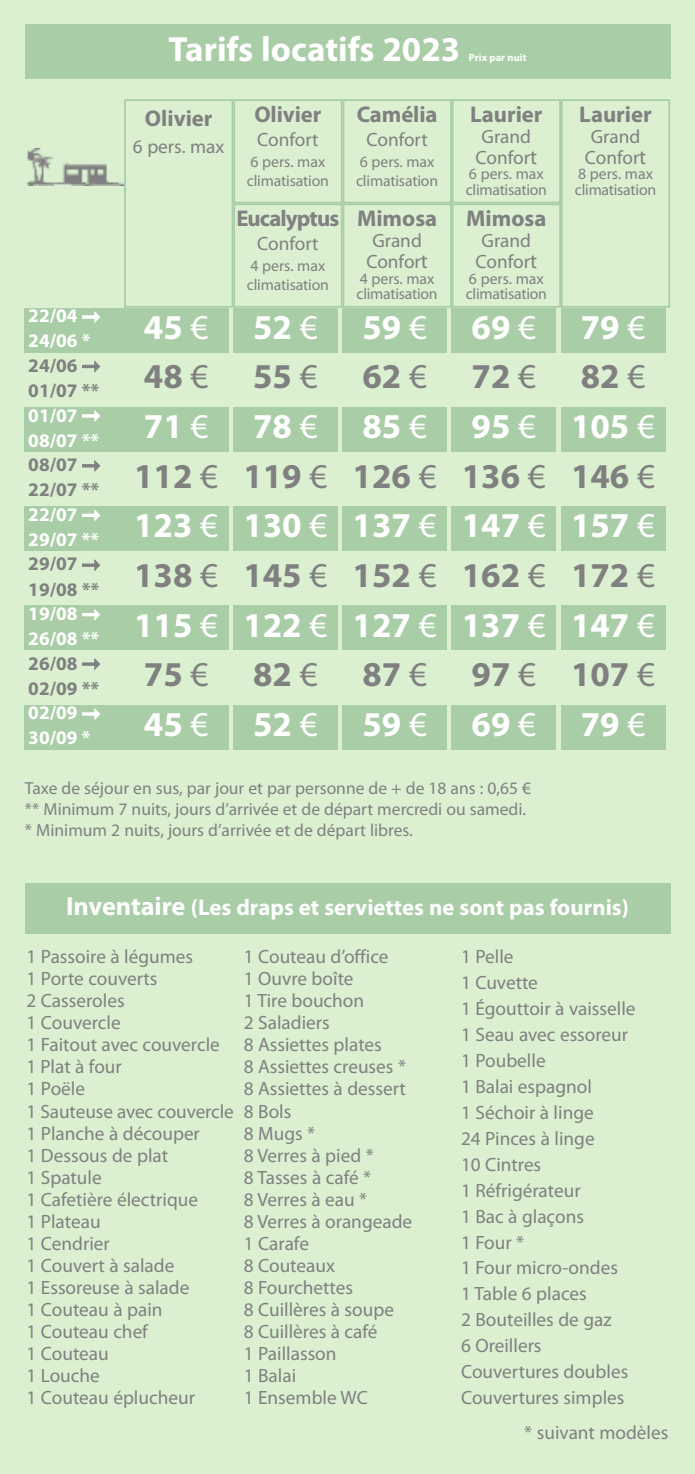
<style>
.page{position:relative;width:695px;height:1474px;background:#fff}
.page>*{position:absolute;margin:0;border:0;box-sizing:border-box;transform-origin:0 0}
.t1{font:700 35px "Myriad Pro";color:#fff}
.t2{font:700 35px "Myriad Pro";color:#808080}
.t3{font:700 22.75px "Myriad Pro";color:#fff}
.t4{font:700 22.75px "Myriad Pro";color:#808080}
.t5{font:700 22.75px "Myriad Pro";letter-spacing:-.04em;color:#808080}
.t6{font:19.25px/22.1px "Myriad Pro";color:#808080;text-align:center}
.t7{font:700 19.25px/25.2px "Myriad Pro";color:#fff}
.t8{font:700 19.25px/25.2px "Myriad Pro";color:#808080}
.t9{font:17.5px/21px "Myriad Pro";color:#808080}
.t10{font:15.75px/15.8px "Myriad Pro";letter-spacing:-.01em;color:#808080}
.t11{font:700 10.5px "Myriad Pro";color:#fff}
.s1{font-size:21px}
.s2{font-weight:400}
.s3{font-size:26.25px}
</style>
<div class="page">
<div style="left:0;top:0;width:694px;height:1473px;background:#daf0d0"></div>
<img style="left:26px;top:149px;width:98px;height:36px">
<div style="left:25px;top:883px;width:645px;height:50px;background:#a9cda6"></div>
<div style="left:25px;top:25px;width:645px;height:54px;background:#a9cda6"></div>
<div style="left:25px;top:308px;width:99px;height:44px;background:#a9cda6"></div>
<div style="left:124px;top:308px;width:104px;height:44px;background:#a9cda6"></div>
<div style="left:233px;top:308px;width:104px;height:44px;background:#a9cda6"></div>
<div style="left:342px;top:308px;width:104px;height:44px;background:#a9cda6"></div>
<div style="left:451px;top:308px;width:105px;height:44px;background:#a9cda6"></div>
<div style="left:561px;top:308px;width:104px;height:44px;background:#a9cda6"></div>
<div style="left:25px;top:407px;width:99px;height:44px;background:#a9cda6"></div>
<div style="left:124px;top:407px;width:104px;height:44px;background:#a9cda6"></div>
<div style="left:233px;top:407px;width:104px;height:44px;background:#a9cda6"></div>
<div style="left:342px;top:407px;width:104px;height:44px;background:#a9cda6"></div>
<div style="left:451px;top:407px;width:105px;height:44px;background:#a9cda6"></div>
<div style="left:561px;top:407px;width:104px;height:44px;background:#a9cda6"></div>
<div style="left:25px;top:506px;width:99px;height:45px;background:#a9cda6"></div>
<div style="left:124px;top:506px;width:104px;height:45px;background:#a9cda6"></div>
<div style="left:233px;top:506px;width:104px;height:45px;background:#a9cda6"></div>
<div style="left:342px;top:506px;width:104px;height:45px;background:#a9cda6"></div>
<div style="left:451px;top:506px;width:105px;height:45px;background:#a9cda6"></div>
<div style="left:561px;top:506px;width:104px;height:45px;background:#a9cda6"></div>
<div style="left:25px;top:605px;width:99px;height:45px;background:#a9cda6"></div>
<div style="left:124px;top:605px;width:104px;height:45px;background:#a9cda6"></div>
<div style="left:233px;top:605px;width:104px;height:45px;background:#a9cda6"></div>
<div style="left:342px;top:605px;width:104px;height:45px;background:#a9cda6"></div>
<div style="left:451px;top:605px;width:105px;height:45px;background:#a9cda6"></div>
<div style="left:561px;top:605px;width:104px;height:45px;background:#a9cda6"></div>
<div style="left:25px;top:704px;width:99px;height:45px;background:#a9cda6"></div>
<div style="left:124px;top:704px;width:104px;height:45px;background:#a9cda6"></div>
<div style="left:233px;top:704px;width:104px;height:45px;background:#a9cda6"></div>
<div style="left:342px;top:704px;width:104px;height:45px;background:#a9cda6"></div>
<div style="left:451px;top:704px;width:105px;height:45px;background:#a9cda6"></div>
<div style="left:561px;top:704px;width:104px;height:45px;background:#a9cda6"></div>
<div style="left:124px;top:99px;width:109px;height:209px;border:2px solid #a9cda6"></div>
<div style="left:342px;top:99px;width:109px;height:104px;border:2px solid #a9cda6"></div>
<div style="left:233px;top:99px;width:109px;height:104px;border:2px solid #a9cda6"></div>
<div style="left:233px;top:203px;width:109px;height:105px;border:2px solid #a9cda6"></div>
<div style="left:451px;top:99px;width:110px;height:104px;border:2px solid #a9cda6"></div>
<div style="left:342px;top:203px;width:109px;height:105px;border:2px solid #a9cda6"></div>
<div style="left:561px;top:99px;width:109px;height:209px;border:2px solid #a9cda6"></div>
<div style="left:451px;top:203px;width:110px;height:105px;border:2px solid #a9cda6"></div>
<h1 class="t1" style="left:168px;top:37px;width:293px">Tarifs locatifs 2023</h1>
<p class="t11" style="left:468px;top:54px;width:59px">Prix par nuit</p>
<p class="t4" style="left:145px;top:109px;width:69px">Olivier</p>
<p class="t6" style="left:133px;top:137px;width:93px">6 pers. max</p>
<p class="t4" style="left:254px;top:105px;width:69px">Olivier</p>
<p class="t6" style="left:257px;top:130px;width:63px">Confort</p>
<p class="t10" style="left:247px;top:153px;width:84px;line-height:18.9px">6 pers. max climatisation</p>
<p class="t5" style="left:236px;top:210px;width:104px">Eucalyptus</p>
<p class="t6" style="left:257px;top:234px;width:63px">Confort</p>
<p class="t10" style="left:247px;top:257px;width:84px;line-height:18.9px">4 pers. max climatisation</p>
<p class="t4" style="left:357px;top:105px;width:82px">Camélia</p>
<p class="t6" style="left:366px;top:130px;width:63px">Confort</p>
<p class="t10" style="left:356px;top:153px;width:84px;line-height:18.9px">6 pers. max climatisation</p>
<p class="t4" style="left:357px;top:210px;width:82px">Mimosa</p>
<p class="t6" style="left:366px;top:231px;width:63px;line-height:21px">Grand<br>Confor<span class="s1">t</span></p>
<p class="t10" style="left:356px;top:272px;width:83px">4 pers. max climatisation</p>
<p class="t4" style="left:470px;top:105px;width:74px">Laurier</p>
<p class="t6" style="left:475px;top:127px;width:63px;line-height:21px">Grand<br>Confor<span class="s1">t</span></p>
<p class="t10" style="left:465px;top:167px;width:83px">6 pers. max climatisation</p>
<p class="t4" style="left:466px;top:210px;width:82px">Mimosa</p>
<p class="t6" style="left:475px;top:231px;width:63px;line-height:21px">Grand<br>Confor<span class="s1">t</span></p>
<p class="t10" style="left:465px;top:272px;width:83px">6 pers. max climatisation</p>
<p class="t4" style="left:579px;top:105px;width:74px">Laurier</p>
<p class="t6" style="left:584px;top:127px;width:63px;line-height:21px">Grand<br>Confor<span class="s1">t</span></p>
<p class="t10" style="left:575px;top:167px;width:83px">8 pers. max climatisation</p>
<p class="t7" style="left:28px;top:305px;width:64px">22/04<br>24/06 *</p>
<h1 class="t1" style="left:144px;top:314px;width:66px">45 <span class="s2">€</span></h1>
<h1 class="t1" style="left:253px;top:314px;width:66px">52 <span class="s2">€</span></h1>
<h1 class="t1" style="left:362px;top:314px;width:66px">59 <span class="s2">€</span></h1>
<h1 class="t1" style="left:471px;top:314px;width:66px">69 <span class="s2">€</span></h1>
<h1 class="t1" style="left:580px;top:314px;width:66px">79 <span class="s2">€</span></h1>
<p class="t8" style="left:28px;top:354px;width:72px">24/06<br>01/07 **</p>
<h1 class="t2" style="left:144px;top:363px;width:66px">48 <span class="s2">€</span></h1>
<h1 class="t2" style="left:253px;top:363px;width:66px">55 <span class="s2">€</span></h1>
<h1 class="t2" style="left:362px;top:363px;width:66px">62 <span class="s2">€</span></h1>
<h1 class="t2" style="left:471px;top:363px;width:66px">72 <span class="s2">€</span></h1>
<h1 class="t2" style="left:580px;top:363px;width:66px">82 <span class="s2">€</span></h1>
<p class="t7" style="left:28px;top:404px;width:72px">01/07<br>08/07 **</p>
<h1 class="t1" style="left:144px;top:413px;width:66px">71 <span class="s2">€</span></h1>
<h1 class="t1" style="left:253px;top:413px;width:66px">78 <span class="s2">€</span></h1>
<h1 class="t1" style="left:362px;top:413px;width:66px">85 <span class="s2">€</span></h1>
<h1 class="t1" style="left:471px;top:413px;width:185px">95 <span class="s2">€</span> 105 <span class="s2">€</span></h1>
<p class="t8" style="left:28px;top:453px;width:51px">08/07</p>
<h1 class="t2" style="left:28px;top:463px;width:628px"><sub>22/07</sub> <sub>**</sub> 112 <span class="s2">€</span> 119 <span class="s2">€</span> 126 <span class="s2">€</span> 136 <span class="s2">€</span> 146 <span class="s2">€</span></h1>
<p class="t7" style="left:28px;top:503px;width:51px">22/07</p>
<h1 class="t1" style="left:28px;top:512px;width:628px"><sub>29/07</sub> <sub>**</sub> 123 <span class="s2">€</span> 130 <span class="s2">€</span> 137 <span class="s2">€</span> 147 <span class="s2">€</span> 157 <span class="s2">€</span></h1>
<p class="t8" style="left:28px;top:553px;width:51px">29/07</p>
<h1 class="t2" style="left:28px;top:562px;width:628px"><sub>19/08</sub> <sub>**</sub> 138 <span class="s2">€</span> 145 <span class="s2">€</span> 152 <span class="s2">€</span> 162 <span class="s2">€</span> 172 <span class="s2">€</span></h1>
<p class="t7" style="left:28px;top:602px;width:51px">19/08</p>
<h1 class="t1" style="left:28px;top:611px;width:628px"><sub>26/08</sub> <sub>**</sub> 115 <span class="s2">€</span> 122 <span class="s2">€</span> 127 <span class="s2">€</span> 137 <span class="s2">€</span> 147 <span class="s2">€</span></h1>
<p class="t8" style="left:28px;top:652px;width:72px">26/08<br>02/09 **</p>
<h1 class="t2" style="left:144px;top:661px;width:66px">75 <span class="s2">€</span></h1>
<h1 class="t2" style="left:253px;top:661px;width:66px">82 <span class="s2">€</span></h1>
<h1 class="t2" style="left:362px;top:661px;width:66px">87 <span class="s2">€</span></h1>
<h1 class="t2" style="left:471px;top:661px;width:185px">97 <span class="s2">€</span> 107 <span class="s2">€</span></h1>
<p class="t7" style="left:28px;top:701px;width:64px">02/09<br>30/09 *</p>
<h1 class="t1" style="left:144px;top:711px;width:66px">45 <span class="s2">€</span></h1>
<h1 class="t1" style="left:253px;top:711px;width:66px">52 <span class="s2">€</span></h1>
<h1 class="t1" style="left:362px;top:711px;width:66px">59 <span class="s2">€</span></h1>
<h1 class="t1" style="left:471px;top:711px;width:66px">69 <span class="s2">€</span></h1>
<h1 class="t1" style="left:580px;top:711px;width:66px">79 <span class="s2">€</span></h1>
<p class="t9" style="left:25px;top:778px;width:507px">Taxe de séjour en sus, par jour et par personne de + de 18 ans : 0,65 € ** Minimum 7 nuits, jours d’arrivée et de départ mercredi ou samedi. * Minimum 2 nuits, jours d’arrivée et de départ libres.</p>
<p class="t3" style="left:66px;top:899px;width:564px"><span class="s3">Inventaire</span> (Les draps et serviettes ne sont pas fournis)</p>
<p class="t6" style="left:27px;top:947px;width:209px;text-align:left">1 Passoire à légumes<br>1 Porte couverts<br>2 Casseroles<br>1 Couvercle<br>1 Faitout avec couvercle<br>1 Plat à four<br>1 Poële<br>1 Sauteuse avec couvercle<br>1 Planche à découper<br>1 Dessous de plat<br>1 Spatule<br>1 Cafetière électrique<br>1 Plateau<br>1 Cendrier<br>1 Couvert à salade<br>1 Essoreuse à salade<br>1 Couteau à pain<br>1 Couteau chef<br>1 Couteau<br>1 Louche<br>1 Couteau éplucheur</p>
<p class="t6" style="left:244px;top:947px;width:170px;text-align:left">1 Couteau d’office<br>1 Ouvre boîte<br>1 Tire bouchon<br>2 Saladiers<br>8 Assiettes plates<br>8 Assiettes creuses *<br>8 Assiettes à dessert<br>8 Bols<br>8 Mugs *<br>8 Verres à pied *<br>8 Tasses à café *<br>8 Verres à eau *<br>8 Verres à orangeade<br>1 Carafe<br>8 Couteaux<br>8 Fourchettes<br>8 Cuillères à soupe<br>8 Cuillères à café<br>1 Paillasson<br>1 Balai<br>1 Ensemble WC</p>
<p class="t6" style="left:461px;top:945px;width:176px;line-height:25.9px;text-align:left">1 Pelle<br>1 Cuvette<br>1 Égouttoir à vaisselle<br>1 Seau avec essoreur<br>1 Poubelle<br>1 Balai espagnol<br>1 Séchoir à linge<br>24 Pinces à linge<br>10 Cintres<br>1 Réfrigérateur<br>1 Bac à glaçons<br>1 Four *<br>1 Four micro-ondes<br>1 Table 6 places<br>2 Bouteilles de gaz<br>6 Oreillers<br>Couvertures doubles<br>Couvertures simples</p>
<p class="t6" style="left:524px;top:1422px;width:146px">* suivant modèles</p>
</div>
